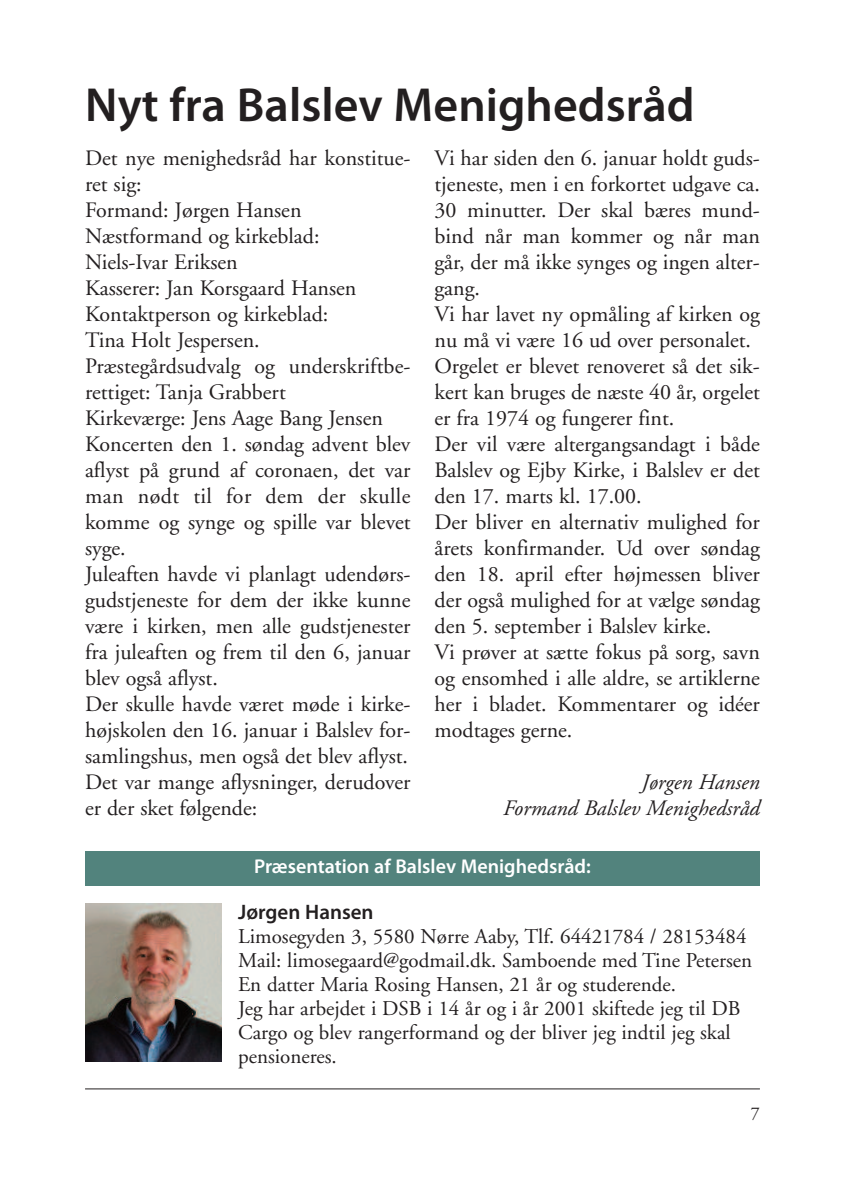
<style>
.page{position:relative;width:845px;height:1191px;background:#fff}
.page>*{position:absolute;margin:0;border:0;box-sizing:border-box;transform-origin:0 0}
.t1{font:600 48px "Myriad Pro";color:#231f20}
.t2{font:22px/26px "Adobe Garamond";color:#231f20}
.t3{font:italic 22px/26px "Adobe Garamond";color:#231f20;text-align:right}
.t4{font:21px/24px "Adobe Garamond";color:#231f20}
.t5{font:600 21px "Myriad Pro";color:#231f20}
.t6{font:600 20px "Myriad Pro";color:#fff}
.t7{font:18px "Adobe Garamond";color:#231f20}
</style>
<div class="page">
<hr style="left:85px;top:1088px;width:675px;height:1px;background:#231f20">
<img style="left:85px;top:903px;width:136px;height:158px">
<div style="left:85px;top:850px;width:675px;height:35px;background:#52837d"></div>
<h1 class="t1" style="left:85px;top:87px;width:611px">Nyt fra Balslev Menighedsråd</h1>
<p class="t2" style="left:85px;top:147px;width:327px">Det nye menighedsråd har konstitue&shy;ret sig:<br>Formand: Jørgen Hansen<br>Næstformand og kirkeblad:<br>Niels-Ivar Eriksen<br>Kasserer: Jan Korsgaard Hansen<br>Kontaktperson og kirkeblad:<br>Tina Holt Jespersen.<br>Præstegårdsudvalg og underskriftbe&shy;rettiget: Tanja Grabbert<br>Kirkeværge: Jens Aage Bang Jensen<br>Koncerten den 1. søndag advent blev aflyst på grund af coronaen, det var man nødt til for dem der skulle komme og synge og spille var blevet syge.<br>Juleaften havde vi planlagt udendørs&shy;gudstjeneste for dem der ikke kunne være i kirken, men alle gudstjenester fra juleaften og frem til den 6, januar blev også aflyst.<br>Der skulle havde været møde i kirke&shy;højskolen den 16. januar i Balslev for&shy;samlingshus, men også det blev aflyst.<br>Det var mange aflysninger, derudover er der sket følgende:</p>
<p class="t2" style="left:434px;top:147px;width:327px">Vi har siden den 6. januar holdt guds&shy;tjeneste, men i en forkortet udgave ca.<br>30 minutter. Der skal bæres mund&shy;bind når man kommer og når man går, der må ikke synges og ingen alter&shy;gang.<br>Vi har lavet ny opmåling af kirken og nu må vi være 16 ud over personalet.<br>Orgelet er blevet renoveret så det sik&shy;kert kan bruges de næste 40 år, orgelet er fra 1974 og fungerer fint.<br>Der vil være altergangsandagt i både<br>Balslev og Ejby Kirke, i Balslev er det den 17. marts kl. 17.00.<br>Der bliver en alternativ mulighed for årets konfirmander. Ud over søndag den 18. april efter højmessen bliver der også mulighed for at vælge søndag den 5. september i Balslev kirke.<br>Vi prøver at sætte fokus på sorg, savn og ensomhed i alle aldre, se artiklerne her i bladet. Kommentarer og idéer modtages gerne.</p>
<p class="t3" style="left:503px;top:771px;width:258px">Jørgen Hansen<br>Formand Balslev Menighedsråd</p>
<p class="t6" style="left:254px;top:859px;width:338px">Præsentation af Balslev Menighedsråd:</p>
<p class="t5" style="left:238px;top:903px;width:137px">Jørgen Hansen</p>
<p class="t4" style="left:238px;top:925px;width:515px">Limosegyden 3, 5580 Nørre Aaby, Tlf. 64421784 / 28153484<br>Mail: limosegaard@godmail.dk. Samboende med Tine Petersen En datter Maria Rosing Hansen, 21 år og studerende.<br>Jeg har arbejdet i DSB i 14 år og i år 2001 skiftede jeg til DB Cargo og blev rangerformand og der bliver jeg indtil jeg skal pensioneres.</p>
<p class="t7" style="left:751px;top:1106px;width:10px">7</p>
</div>
